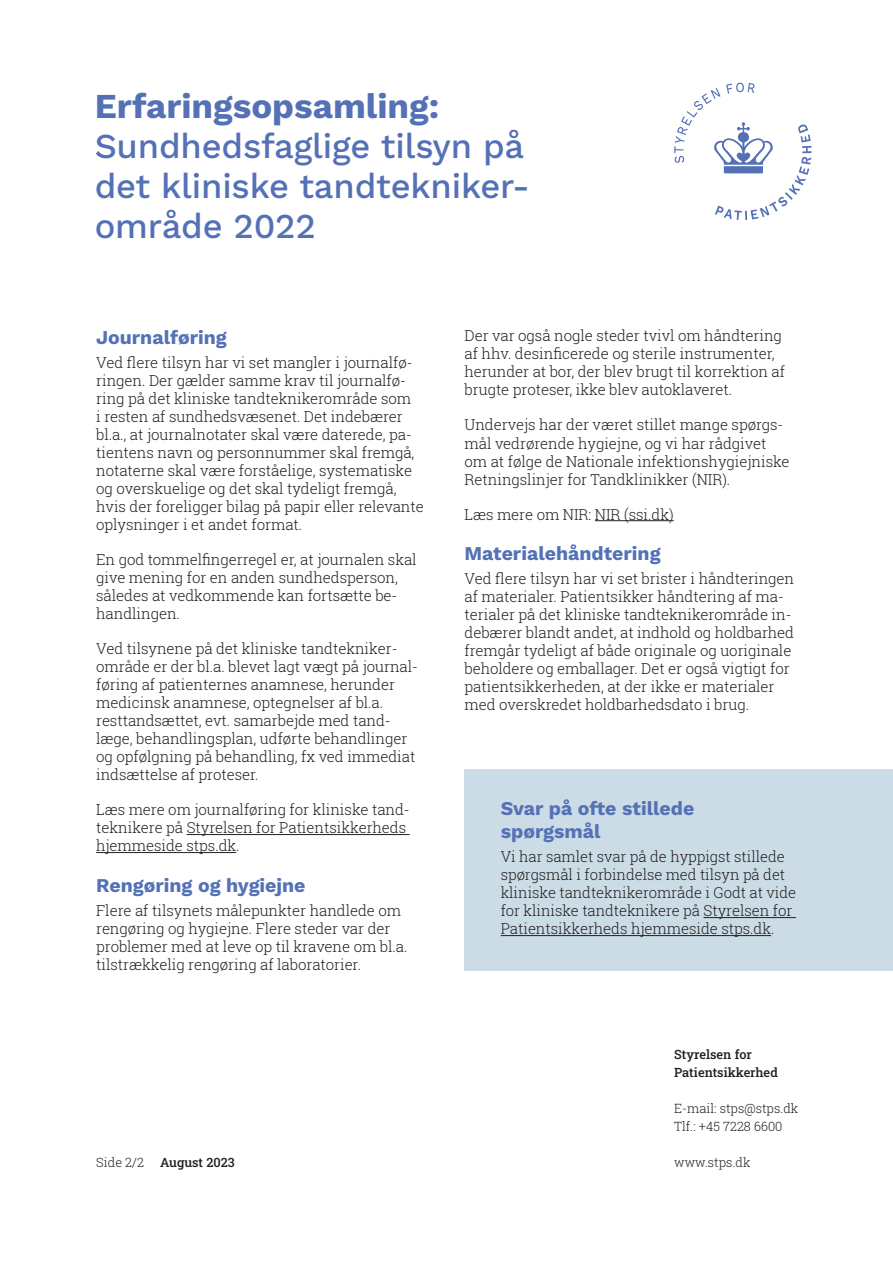
<style>
.page{position:relative;width:893px;height:1263px;background:#fff}
.page>*{position:absolute;margin:0;border:0;box-sizing:border-box;transform-origin:0 0}
.t1{font:500 34.95px/39.9px "Work Sans";letter-spacing:-.005em;color:#5471b6}
.t2{font:700 34.95px "Work Sans";color:#5471b6}
.t3{font:700 19.5px/23.4px "Work Sans";color:#5471b6}
.t4{font:300 15px/18px "Roboto Slab";letter-spacing:-.005em;color:#231f20}
.t5{font:300 12.75px/18px "Roboto Slab";color:#231f20}
.t6{font:500 12.75px/18px "Roboto Slab";color:#231f20}
</style>
<div class="page">
<svg style="left:674px;top:83px;width:138px;height:137px"></svg>
<hr style="left:187px;top:834px;width:223px;height:1px;background:#231f20">
<hr style="left:96px;top:852px;width:140px;height:1px;background:#231f20">
<hr style="left:595px;top:520px;width:79px;height:1px;background:#231f20">
<div style="left:465px;top:769px;width:428px;height:202px;background:#ccdce6"></div>
<hr style="left:703px;top:917px;width:93px;height:1px;background:#231f20">
<hr style="left:501px;top:935px;width:270px;height:1px;background:#231f20">
<h1 class="t2" style="left:95px;top:80px;width:346px">Erfaringsopsamling:</h1>
<h1 class="t1" style="left:95px;top:125px;width:437px">Sundhedsfaglige tilsyn på det kliniske tandtekniker&shy;område 2022</h1>
<h2 class="t3" style="left:96px;top:325px;width:132px">Journalføring</h2>
<p class="t4" style="left:96px;top:353px;width:329px">Ved flere tilsyn har vi set mangler i journalfø&shy;ringen. Der gælder samme krav til journalfø&shy;ring på det kliniske tandteknikerområde som<br>i resten af sundhedsvæsenet. Det indebærer bl.a., at journalnotater skal være daterede, pa&shy;tientens navn og personnummer skal fremgå, notaterne skal være forståelige, systematiske og overskuelige og det skal tydeligt fremgå, hvis der foreligger bilag på papir eller relevante oplysninger i et andet format.</p>
<p class="t4" style="left:96px;top:550px;width:322px">En god tommelfingerregel er, at journalen skal give mening for en anden sundhedsperson, således at vedkommende kan fortsætte be&shy;handlingen.</p>
<p class="t4" style="left:96px;top:639px;width:321px">Ved tilsynene på det kliniske tandtekniker&shy;område er der bl.a. blevet lagt vægt på journal&shy;føring af patienternes anamnese, herunder medicinsk anamnese, optegnelser af bl.a. resttandsættet, evt. samarbejde med tand&shy;læge, behandlingsplan, udførte behandlinger og opfølgning på behandling, fx ved immediat indsættelse af proteser.</p>
<p class="t4" style="left:96px;top:801px;width:315px">Læs mere om journalføring for kliniske tand&shy;teknikere på Styrelsen for Patientsikkerheds hjemmeside stps.dk.</p>
<h2 class="t3" style="left:96px;top:873px;width:211px">Rengøring og hygiejne</h2>
<p class="t4" style="left:96px;top:901px;width:313px">Flere af tilsynets målepunkter handlede om rengøring og hygiejne. Flere steder var der problemer med at leve op til kravene om bl.a. tilstrækkelig rengøring af laboratorier.</p>
<p class="t4" style="left:465px;top:327px;width:322px">Der var også nogle steder tvivl om håndtering af hhv. desinficerede og sterile instrumenter, herunder at bor, der blev brugt til korrektion af brugte proteser, ikke blev autoklaveret.</p>
<p class="t4" style="left:465px;top:416px;width:327px">Undervejs har der været stillet mange spørgs&shy;mål vedrørende hygiejne, og vi har rådgivet om at følge de Nationale infektionshygiejniske Retningslinjer for Tandklinikker (NIR).</p>
<p class="t4" style="left:465px;top:505px;width:211px">Læs mere om NIR: NIR (ssi.dk)</p>
<h2 class="t3" style="left:465px;top:541px;width:198px">Materialehåndtering</h2>
<p class="t4" style="left:465px;top:570px;width:331px">Ved flere tilsyn har vi set brister i håndteringen af materialer. Patientsikker håndtering af ma&shy;terialer på det kliniske tandteknikerområde in&shy;debærer blandt andet, at indhold og holdbarhed fremgår tydeligt af både originale og uoriginale beholdere og emballager. Det er også vigtigt for patientsikkerheden, at der ikke er materialer med overskredet holdbarhedsdato i brug.</p>
<h2 class="t3" style="left:501px;top:796px;width:195px">Svar på ofte stillede spørgsmål</h2>
<p class="t4" style="left:501px;top:848px;width:297px">Vi har samlet svar på de hyppigst stillede spørgsmål i forbindelse med tilsyn på det kliniske tandteknikerområde i Godt at vide for kliniske tandteknikere på Styrelsen for Patientsikkerheds hjemmeside stps.dk.</p>
<p class="t6" style="left:674px;top:1045px;width:105px">Styrelsen for<br>Patientsikkerhed</p>
<p class="t5" style="left:674px;top:1099px;width:126px">E-mail: stps@stps.dk<br>Tlf.: +45 7228 6600</p>
<p class="t5" style="left:96px;top:1153px;width:49px">Side 2/2</p>
<p class="t6" style="left:160px;top:1153px;width:76px">August 2023</p>
<p class="t5" style="left:674px;top:1153px;width:78px">www.stps.dk</p>
</div>
